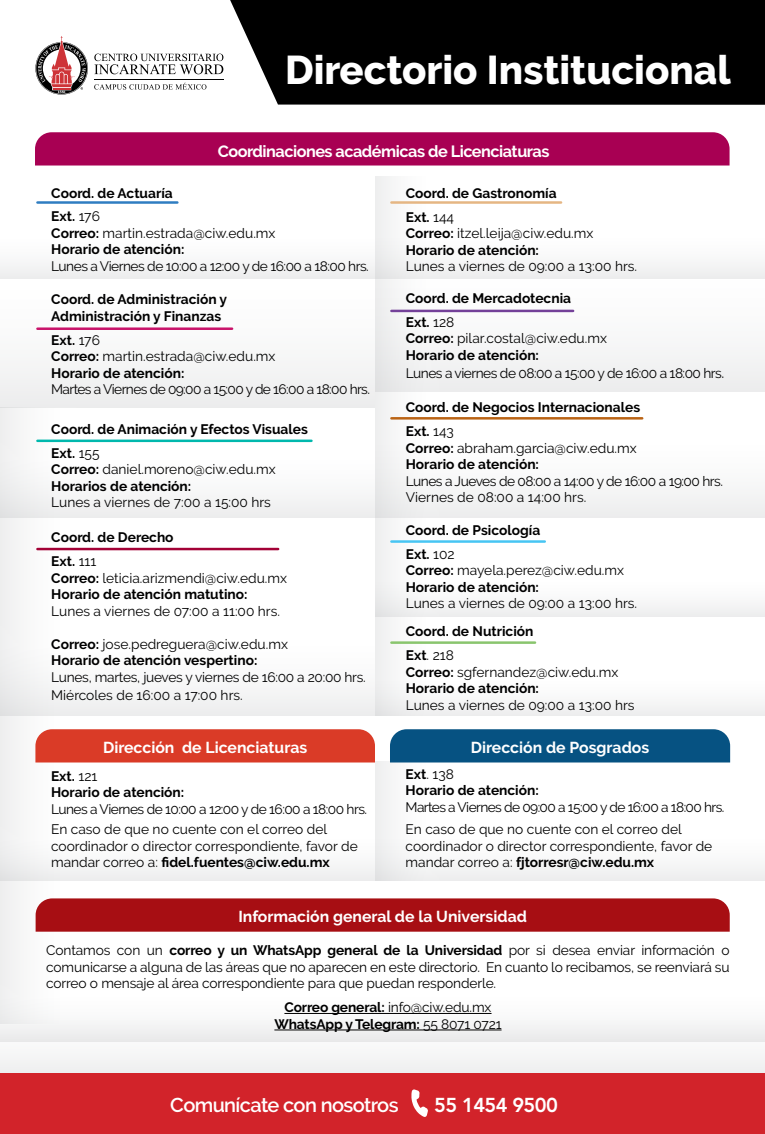
<style>
.page{position:relative;width:765px;height:1134px;background:#fff}
.page>*{position:absolute;margin:0;border:0;box-sizing:border-box;transform-origin:0 0}
.t1{font:800 40px "Raleway";color:#fff}
.t2{font:600 20px "Raleway";letter-spacing:-.03em;color:#fff}
.t3{font:800 20px "Avenir LT Std";letter-spacing:-.03em;color:#fff}
.t4{font:700 16.25px "Raleway";letter-spacing:-.03em;color:#fff}
.t5{font:700 15.75px "Raleway";color:#fff}
.t6{font:700 13.75px/16.5px "Raleway";color:#000}
.t7{font:13.75px/16.5px "Raleway";letter-spacing:-.01em;color:#000}
.t8{font:13.75px/16.5px "Raleway";letter-spacing:-.04em;color:#000}
.t9{font:13.75px/22.8px "Raleway";letter-spacing:-.035em;color:#000}
.t10{font:13.75px "Raleway";letter-spacing:-.045em;color:#000}
.s1{font-weight:400}
.s2{font-size:15px}
.s3{font-weight:700}
</style>
<div class="page">
<div style="left:0;top:914px;width:765px;height:163px;background:#f4f4f5"></div>
<div style="left:0;top:408px;width:168px;height:616px;background:linear-gradient(to right,#f6f6f7,#fff)"></div>
<div style="left:375px;top:310px;width:390px;height:207px;background:#f8f9f9"></div>
<div style="left:375px;top:517px;width:390px;height:100px;background:linear-gradient(to bottom,#fff,#f6f7f7)"></div>
<div style="left:375px;top:615px;width:390px;height:101px;background:linear-gradient(to bottom,#fff,#f6f6f6)"></div>
<div style="left:375px;top:163px;width:390px;height:115px;background:linear-gradient(to right,#fff,#fbfbfc)"></div>
<div style="left:0;top:167px;width:375px;height:111px;background:linear-gradient(to right,#fcfcfc,#fcfcfc)"></div>
<div style="left:0;top:352px;width:375px;height:166px;background:#f6f6f7"></div>
<div style="left:0;top:517px;width:375px;height:199px;background:linear-gradient(to bottom,#fff,#f5f5f5)"></div>
<div style="left:0;top:914px;width:765px;height:128px;background:linear-gradient(to bottom,#fff,#f3f3f4)"></div>
<div style="left:0;top:762px;width:765px;height:119px;background:linear-gradient(to bottom,#fff,#f5f5f6)"></div>
<div style="left:375px;top:176px;width:144px;height:540px;background:linear-gradient(to right,#f2f3f3,#fdfdfd)"></div>
<div style="left:375px;top:762px;width:144px;height:118px;background:linear-gradient(to right,#f4f4f5,#fff)"></div>
<div style="left:230px;top:0;width:535px;height:105px;background:#000"></div>
<svg style="left:94px;top:54px;width:129px;height:20px"></svg>
<svg style="left:94px;top:83px;width:112px;height:7px"></svg>
<hr style="left:94px;top:80px;width:130px;height:1px;background:#000">
<svg style="left:35px;top:36px;width:53px;height:59px"></svg>
<div style="left:35px;top:132px;width:695px;height:34px;background:#a80053"></div>
<div style="left:36px;top:898px;width:694px;height:34px;background:#a70e13"></div>
<hr style="left:284px;top:1013px;width:208px;height:1px;background:#000">
<hr style="left:274px;top:1029px;width:228px;height:1px;background:#000">
<div style="left:0;top:1074px;width:765px;height:60px;background:#d2232a"></div>
<svg style="left:411px;top:1089px;width:17px;height:28px"></svg>
<hr style="left:391px;top:641px;width:144px;height:3px;background:#89c56d">
<hr style="left:391px;top:540px;width:154px;height:3px;background:#47c5f3">
<hr style="left:37px;top:548px;width:241px;height:2px;background:#a30136">
<hr style="left:391px;top:417px;width:251px;height:3px;background:#ba6314">
<hr style="left:37px;top:440px;width:274px;height:2px;background:#00b8ad">
<hr style="left:391px;top:310px;width:182px;height:2px;background:#744199">
<hr style="left:37px;top:327px;width:195px;height:3px;background:#c9136a">
<hr style="left:37px;top:201px;width:140px;height:3px;background:#2f7dc1">
<hr style="left:391px;top:201px;width:170px;height:3px;background:#e5b683">
<div style="left:35px;top:729px;width:340px;height:33px;background:#da3b27"></div>
<div style="left:390px;top:729px;width:340px;height:33px;background:#065282"></div>
<h1 class="t1" style="left:285px;top:47px;width:447px">Directorio Institucional</h1>
<p class="t4" style="left:218px;top:142px;width:333px">Coordinaciones académicas de Licenciaturas</p>
<p class="t6" style="left:51px;top:182px;width:123px;line-height:22.8px">Coord. de Actuaría<br>Ext. <span class="s1">176</span></p>
<p class="t6" style="left:51px;top:225px;width:226px">Correo: <span class="s1">martin.estrada@ciw.edu.mx<br></span>Horario de atención:</p>
<p class="t8" style="left:51px;top:258px;width:319px">Lunes a Viernes de 10:00 a 12:00 y de 16:00 a 18:00 hrs.</p>
<p class="t6" style="left:51px;top:291px;width:177px">Coord. de Administración y<br>Administración y Finanzas</p>
<p class="t6" style="left:51px;top:332px;width:226px">Ext. <span class="s1">176<br></span>Correo: <span class="s1">martin.estrada@ciw.edu.mx<br></span>Horario de atención:</p>
<p class="t10" style="left:51px;top:382px;width:320px">Martes a Viernes de 09:00 a 15:00 y de 16:00 a 18:00 hrs.</p>
<p class="t6" style="left:51px;top:417px;width:258px;line-height:24px">Coord. de Animación y Efectos Visuales<br>Ext. <span class="s1">155</span></p>
<p class="t6" style="left:51px;top:461px;width:226px">Correo: <span class="s1">daniel.moreno@ciw.edu.mx<br></span>Horarios de atención:</p>
<p class="t7" style="left:51px;top:494px;width:221px">Lunes a viernes de 7:00 a 15:00 hrs</p>
<p class="t6" style="left:51px;top:525px;width:124px;line-height:24px">Coord. de Derecho<br>Ext. <span class="s1">111</span></p>
<p class="t6" style="left:51px;top:570px;width:237px">Correo: <span class="s1">leticia.arizmendi@ciw.edu.mx<br></span>Horario de atención matutino:</p>
<p class="t7" style="left:51px;top:603px;width:230px">Lunes a viernes de 07:00 a 11:00 hrs.</p>
<p class="t6" style="left:51px;top:636px;width:238px">Correo: <span class="s1">jose.pedreguera@ciw.edu.mx<br></span>Horario de atención vespertino:</p>
<p class="t7" style="left:51px;top:668px;width:316px;line-height:18px">Lunes, martes, jueves y viernes de 16:00 a 20:00 hrs.<br>Miércoles de 16:00 a 17:00 hrs.</p>
<p class="t6" style="left:406px;top:181px;width:152px;line-height:24px">Coord. de Gastronomía<br>Ext. <span class="s1">144</span></p>
<p class="t6" style="left:406px;top:225px;width:189px">Correo: <span class="s1">itzel.leija@ciw.edu.mx<br></span>Horario de atención:</p>
<p class="t7" style="left:406px;top:258px;width:233px">Lunes a viernes de 09:00 a 13:00 hrs.</p>
<p class="t6" style="left:406px;top:286px;width:167px;line-height:24px">Coord. de Mercadotecnia<br>Ext. <span class="s1">128</span></p>
<p class="t6" style="left:406px;top:330px;width:203px">Correo: <span class="s1">pilar.costal@ciw.edu.mx<br></span>Horario de atención:</p>
<p class="t8" style="left:406px;top:365px;width:320px">Lunes a viernes de 08:00 a 15:00 y de 16:00 a 18:00 hrs<span class="s2">.</span></p>
<p class="t6" style="left:406px;top:396px;width:236px;line-height:24px">Coord. de Negocios Internacionales<br>Ext. <span class="s1">143</span></p>
<p class="t6" style="left:406px;top:440px;width:232px">Correo: <span class="s1">abraham.garcia@ciw.edu.mx<br></span>Horario de atención:</p>
<p class="t8" style="left:406px;top:473px;width:319px">Lunes a Jueves de 08:00 a 14:00 y de 16:00 a 19:00 hrs.<br>Viernes de 08:00 a 14:00 hrs.</p>
<p class="t6" style="left:406px;top:518px;width:136px;line-height:24px">Coord. de Psicología<br>Ext. <span class="s1">102</span></p>
<p class="t6" style="left:406px;top:562px;width:220px">Correo: <span class="s1">mayela.perez@ciw.edu.mx<br></span>Horario de atención:</p>
<p class="t7" style="left:406px;top:595px;width:233px">Lunes a viernes de 09:00 a 13:00 hrs.</p>
<p class="t6" style="left:406px;top:619px;width:129px;line-height:24px">Coord. de Nutrición<br>Ext<span class="s1">. 218</span></p>
<p class="t6" style="left:406px;top:664px;width:214px">Correo: <span class="s1">sgfernandez@ciw.edu.mx<br></span>Horario de atención:</p>
<p class="t7" style="left:406px;top:697px;width:230px">Lunes a viernes de 09:00 a 13:00 hrs</p>
<p class="t5" style="left:103px;top:739px;width:206px">Dirección de Licenciaturas</p>
<p class="t5" style="left:471px;top:739px;width:180px">Dirección de Posgrados</p>
<p class="t6" style="left:51px;top:768px;width:135px">Ext. <span class="s1">121<br></span>Horario de atención:</p>
<p class="t7" style="left:51px;top:799px;width:318px;line-height:20.2px">Lunes a Viernes de 10:00 a 12:00 y de 16:00 a 18:00 hrs.<br>En caso de que no cuente con el correo del</p>
<p class="t7" style="left:51px;top:837px;width:308px">coordinador o director correspondiente, favor de mandar correo a: <span class="s3">fidel.fuentes@ciw.edu.mx</span></p>
<p class="t6" style="left:406px;top:766px;width:135px">Ext<span class="s1">. 138<br></span>Horario de atención:</p>
<p class="t9" style="left:406px;top:795px;width:320px">Martes a Viernes de 09:00 a 15:00 y de 16:00 a 18:00 hrs.<br>En caso de que no cuente con el correo del</p>
<p class="t7" style="left:406px;top:838px;width:308px">coordinador o director correspondiente, favor de mandar correo a: <span class="s3">fjtorresr@ciw.edu.mx</span></p>
<p class="t5" style="left:238px;top:908px;width:290px">Información general de la Universidad</p>
<p class="t7" style="left:46px;top:942px;width:685px;text-align:justify">Contamos con un <span class="s3">correo y un WhatsApp general de la Universidad</span> por si desea enviar información o comunicarse a alguna de las áreas que no aparecen en este directorio. En cuanto lo recibamos, se reenviará su correo o mensaje al área correspondiente para que puedan responderle.</p>
<p class="t6" style="left:274px;top:999px;width:229px;text-align:center">Correo general: <span class="s1">info@ciw.edu.mx<br></span>WhatsApp y Telegram: <span class="s1">55 8071 0721</span></p>
<h2 class="t2" style="left:170px;top:1093px;width:230px">Comunícate con nosotros</h2>
<h2 class="t3" style="left:434px;top:1093px;width:125px">55 1454 9500</h2>
</div>
